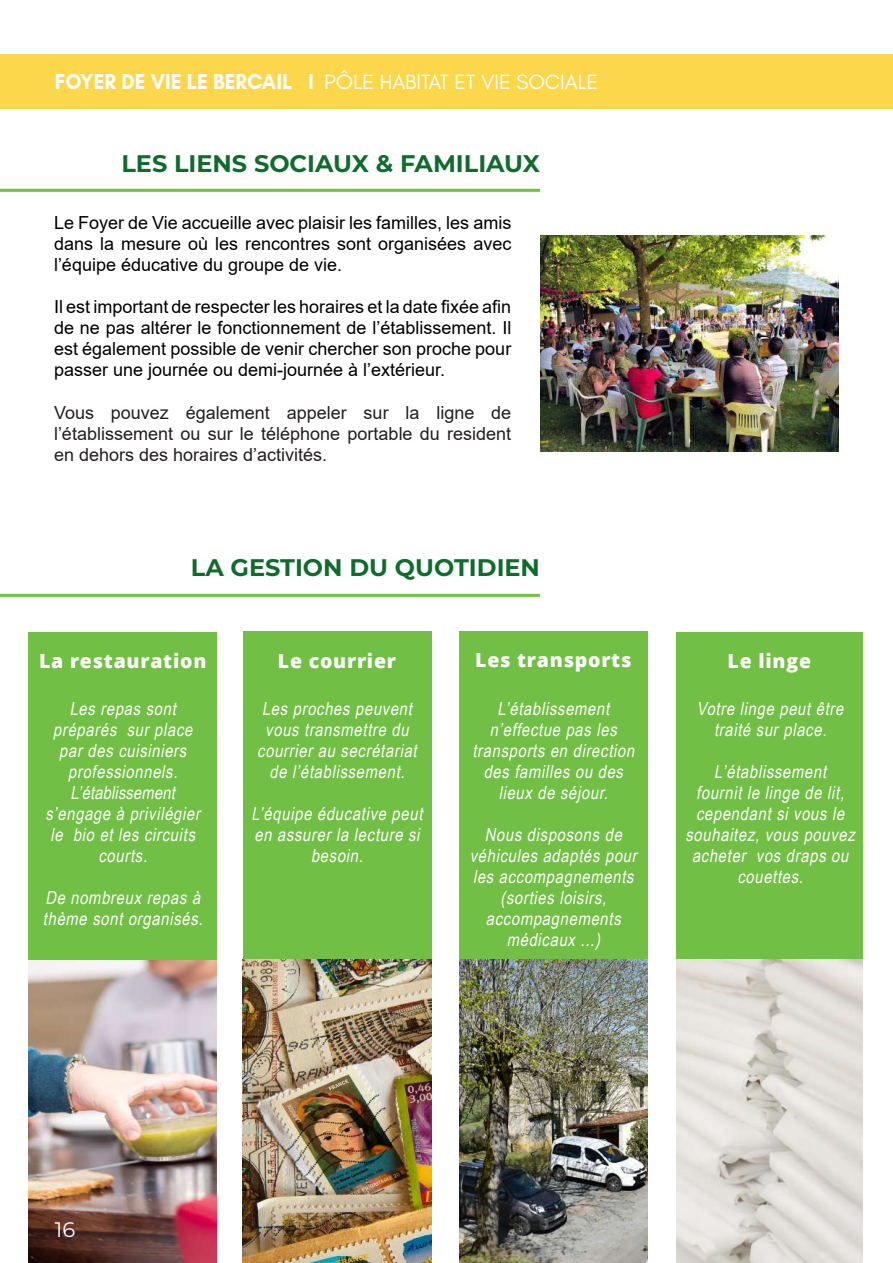
<style>
.page{position:relative;width:893px;height:1263px;background:#fff}
.page>*{position:absolute;margin:0;border:0;box-sizing:border-box;transform-origin:0 0}
.t1{font:700 24px "Montserrat";color:#0f6c2c}
.t2{font:21px "Glacial Indifference";color:#fff;scale:1.05 1}
.t3{font:21px "Montserrat";color:#fff}
.t4{font:800 19.5px "Open Sans";letter-spacing:.04em;color:#fff}
.t5{font:italic 18px/21px "Arial Narrow";color:#fff;text-align:center}
.t6{font:18px/21px "Arial";color:#000;text-align:justify}
.t7{font:18px/21px "Arial";color:#231f20;text-align:justify}
.s1{font-weight:700;font-size:22.05px}
</style>
<div class="page">
<img style="left:29px;top:959px;width:188px;height:304px">
<div style="left:0;top:54px;width:893px;height:54px;background:#fcd74c"></div>
<hr style="left:0;top:189px;width:540px;height:3px;background:#71bf44">
<hr style="left:0;top:594px;width:540px;height:3px;background:#71bf44">
<div style="left:243px;top:631px;width:188px;height:328px;background:#71bf44"></div>
<div style="left:676px;top:632px;width:187px;height:327px;background:#71bf44"></div>
<div style="left:459px;top:631px;width:188px;height:328px;background:#71bf44"></div>
<img style="left:676px;top:959px;width:187px;height:303px">
<img style="left:243px;top:959px;width:188px;height:304px">
<div style="left:29px;top:632px;width:188px;height:327px;background:#71bf44"></div>
<img style="left:459px;top:959px;width:188px;height:304px">
<img style="left:540px;top:235px;width:299px;height:216px">
<p class="t2" style="left:55px;top:70px;width:519px"><span class="s1">FOYER DE VIE LE BERCAIL I</span> PÔLE HABITAT ET VIE SOCIALE</p>
<h1 class="t1" style="left:121px;top:146px;width:420px">LES LIENS SOCIAUX &amp; FAMILIAUX</h1>
<p class="t6" style="left:54px;top:213px;width:459px">Le Foyer de Vie accueille avec plaisir les familles, les amis dans la mesure où les rencontres sont organisées avec l’équipe éducative du groupe de vie.</p>
<p class="t6" style="left:54px;top:297px;width:459px">Il est important de respecter les horaires et la date fixée afin de ne pas altérer le fonctionnement de l’établissement. Il est également possible de venir chercher son proche pour passer une journée ou demi-journée à l’extérieur.</p>
<p class="t7" style="left:54px;top:402px;width:459px">Vous pouvez également appeler sur la ligne de l’établissement ou sur le téléphone portable du resident en dehors des horaires d’activités.</p>
<h1 class="t1" style="left:191px;top:550px;width:351px">LA GESTION DU QUOTIDIEN</h1>
<p class="t4" style="left:39px;top:646px;width:169px">La restauration</p>
<p class="t4" style="left:278px;top:645px;width:120px">Le courrier</p>
<p class="t4" style="left:475px;top:645px;width:158px">Les transports</p>
<p class="t4" style="left:728px;top:645px;width:85px">Le linge</p>
<p class="t5" style="left:45px;top:698px;width:161px">Les repas sont préparés sur place par des cuisiniers professionnels.<br>L’établissement s’engage à privilégier le bio et les circuits courts.</p>
<p class="t5" style="left:43px;top:887px;width:166px;text-align:left">De nombreux repas à thème sont organisés.</p>
<p class="t5" style="left:257px;top:698px;width:165px">Les proches peuvent vous transmettre du courrier au secrétariat de l’établissement.</p>
<p class="t5" style="left:252px;top:803px;width:177px">L’équipe éducative peut en assurer la lecture si besoin.</p>
<p class="t5" style="left:472px;top:697px;width:168px">L’établissement n’effectue pas les transports en direction des familles ou des lieux de séjour.</p>
<p class="t5" style="left:470px;top:823px;width:173px">Nous disposons de véhicules adaptés pour les accompagnements (sorties loisirs, accompagnements médicaux ...)</p>
<p class="t5" style="left:697px;top:697px;width:152px">Votre linge peut être traité sur place.</p>
<p class="t5" style="left:685px;top:760px;width:175px">L’établissement<br>fournit le linge de lit, cependant si vous le souhaitez, vous pouvez acheter vos draps ou couettes.</p>
<p class="t3" style="left:55px;top:1215px;width:22px">16</p>
</div>
